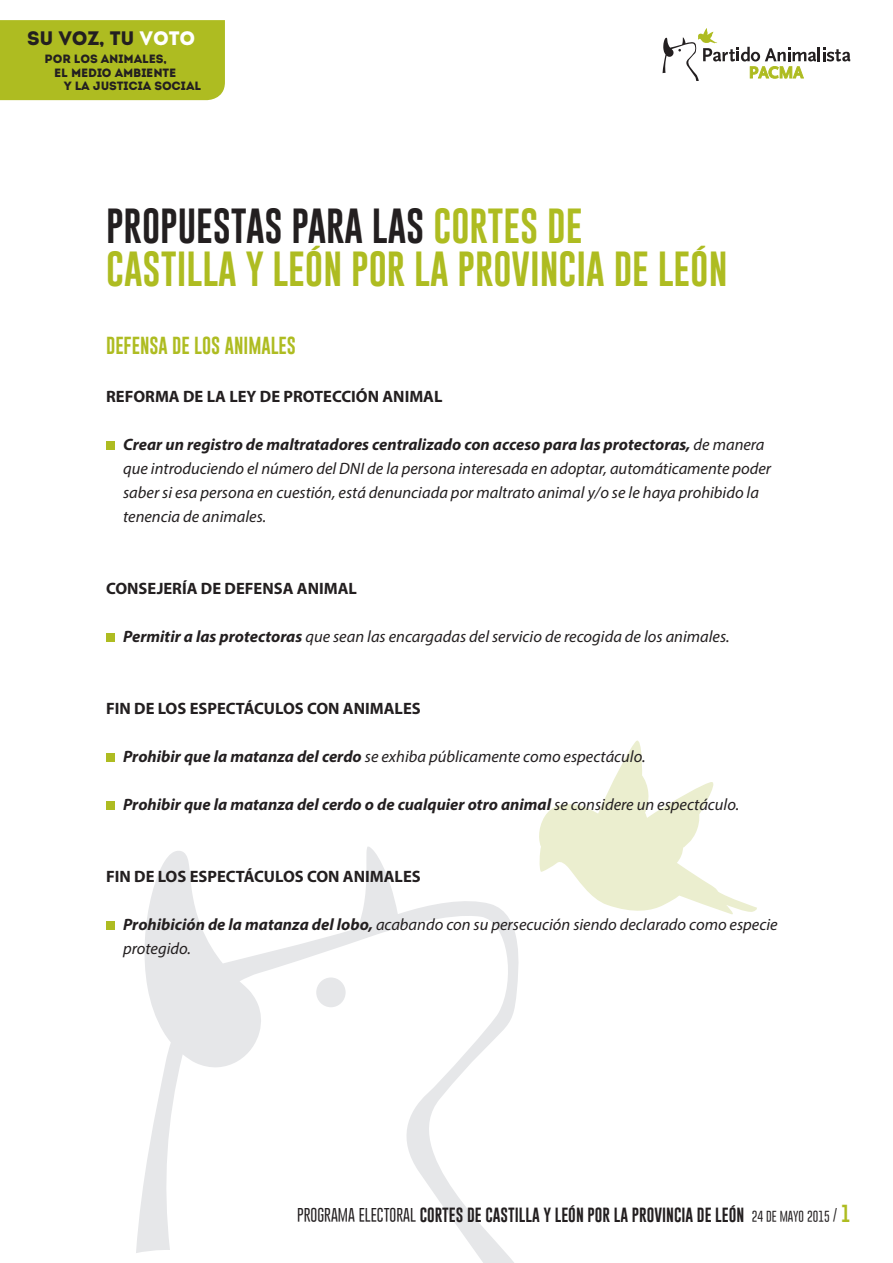
<style>
.page{position:relative;width:893px;height:1263px;background:#fff}
.page>*{position:absolute;margin:0;border:0;box-sizing:border-box;transform-origin:0 0}
.t1{font:36px/43.2px "Gobold";color:#aebc21}
.t2{font:19.5px "Intro";letter-spacing:-.01em;color:#231f20}
.Sangría_francesa{font:18px "Gobold";color:#aebc21}
.Sangría_francesa-2{font:italic 16.5px/24px "Myriad Pro";color:#231f20}
.Sangría_francesa-3{font:700 16.5px "Myriad Pro";color:#231f20}
.Sangría_francesa-4{font:italic 700 16.5px "Myriad Pro";color:#231f20}
.t3{font:15px "Gobold";color:#231f20}
.t4{font:12px "Intro";letter-spacing:-.01em;color:#231f20}
.s1{color:#fff}
.s2{color:#231f20}
.s3{font-weight:700}
.s4{font-weight:400}
.s5{font-weight:300}
.s6{font-weight:300;font-size:12px}
.s7{font-size:18px;color:#aebc21}
</style>
<div class="page">
<div style="left:0;top:20px;width:225px;height:80px;background:#aebc21"></div>
<svg style="left:539px;top:740px;width:218px;height:175px"></svg>
<svg style="left:136px;top:846px;width:412px;height:417px"></svg>
<div style="left:316px;top:977px;width:30px;height:30px;background:#e6e7e9;border-radius:50%"></div>
<hr style="left:817px;top:47px;width:3px;height:14px;background:#231f20">
<svg style="left:823px;top:47px;width:27px;height:14px"></svg>
<svg style="left:662px;top:28px;width:154px;height:53px"></svg>
<div style="left:106px;top:441px;width:9px;height:9px;background:#aebc21"></div>
<div style="left:106px;top:633px;width:9px;height:9px;background:#aebc21"></div>
<div style="left:106px;top:753px;width:9px;height:9px;background:#aebc21"></div>
<div style="left:106px;top:801px;width:9px;height:9px;background:#aebc21"></div>
<div style="left:106px;top:921px;width:9px;height:9px;background:#aebc21"></div>
<p class="t2" style="left:27px;top:27px;width:170px">SU VOZ, TU <span class="s1">VOTO</span></p>
<p class="t4" style="left:45px;top:52px;width:124px">POR LOS ANIMALES,</p>
<p class="t4" style="left:54px;top:65px;width:124px">EL MEDIO AMBIENTE</p>
<p class="t4" style="left:64px;top:79px;width:139px">Y LA JUSTICIA SOCIAL</p>
<p class="t1" style="left:106px;top:204px;width:623px"><span class="s2">PROPUESTAS PARA LAS</span> CORTES DE<br>CASTILLA Y LEÓN POR LA PROVINCIA DE LEÓN</p>
<p class="Sangría_francesa" style="left:106px;top:334px;width:191px">DEFENSA DE LOS ANIMALES</p>
<p class="Sangría_francesa-3" style="left:106px;top:386px;width:338px">REFORMA DE LA LEY DE PROTECCIÓN ANIMAL</p>
<p class="Sangría_francesa-2" style="left:123px;top:432px;width:650px"><span class="s3">Crear un registro de maltratadores centralizado con acceso para las protectoras,</span> de manera que introduciendo el número del DNI de la persona interesada en adoptar, automáticamente poder saber si esa persona en cuestión, está denunciada por maltrato animal y/o se le haya prohibido la tenencia de animales.</p>
<p class="Sangría_francesa-3" style="left:106px;top:578px;width:252px">CONSEJERÍA DE DEFENSA ANIMAL</p>
<p class="Sangría_francesa-2" style="left:123px;top:624px;width:608px"><span class="s3">Permitir a las protectoras</span> que sean las encargadas del servicio de recogida de los animales.</p>
<p class="Sangría_francesa-3" style="left:106px;top:698px;width:316px">FIN DE LOS ESPECTÁCULOS CON ANIMALES</p>
<p class="Sangría_francesa-2" style="left:123px;top:744px;width:524px"><span class="s3">Prohibir que la matanza del cerdo</span> se exhiba públicamente como espectáculo.</p>
<p class="Sangría_francesa-4" style="left:123px;top:794px;width:618px">Prohibir que la matanza del cerdo o de cualquier otro animal <span class="s4">se considere un espectáculo.</span></p>
<p class="Sangría_francesa-3" style="left:106px;top:866px;width:316px">FIN DE LOS ESPECTÁCULOS CON ANIMALES</p>
<p class="Sangría_francesa-2" style="left:123px;top:912px;width:656px"><span class="s3">Prohibición de la matanza del lobo,</span> acabando con su persecución siendo declarado como especie protegido.</p>
<p class="t3" style="left:297px;top:1205px;width:555px"><span class="s5">PROGRAMA ELECTORAL</span> CORTES DE CASTILLA Y LEÓN POR LA PROVINCIA DE LEÓN <span class="s6">24 DE MAYO 2015</span> <span class="s5">/</span> <span class="s7">1</span></p>
</div>
